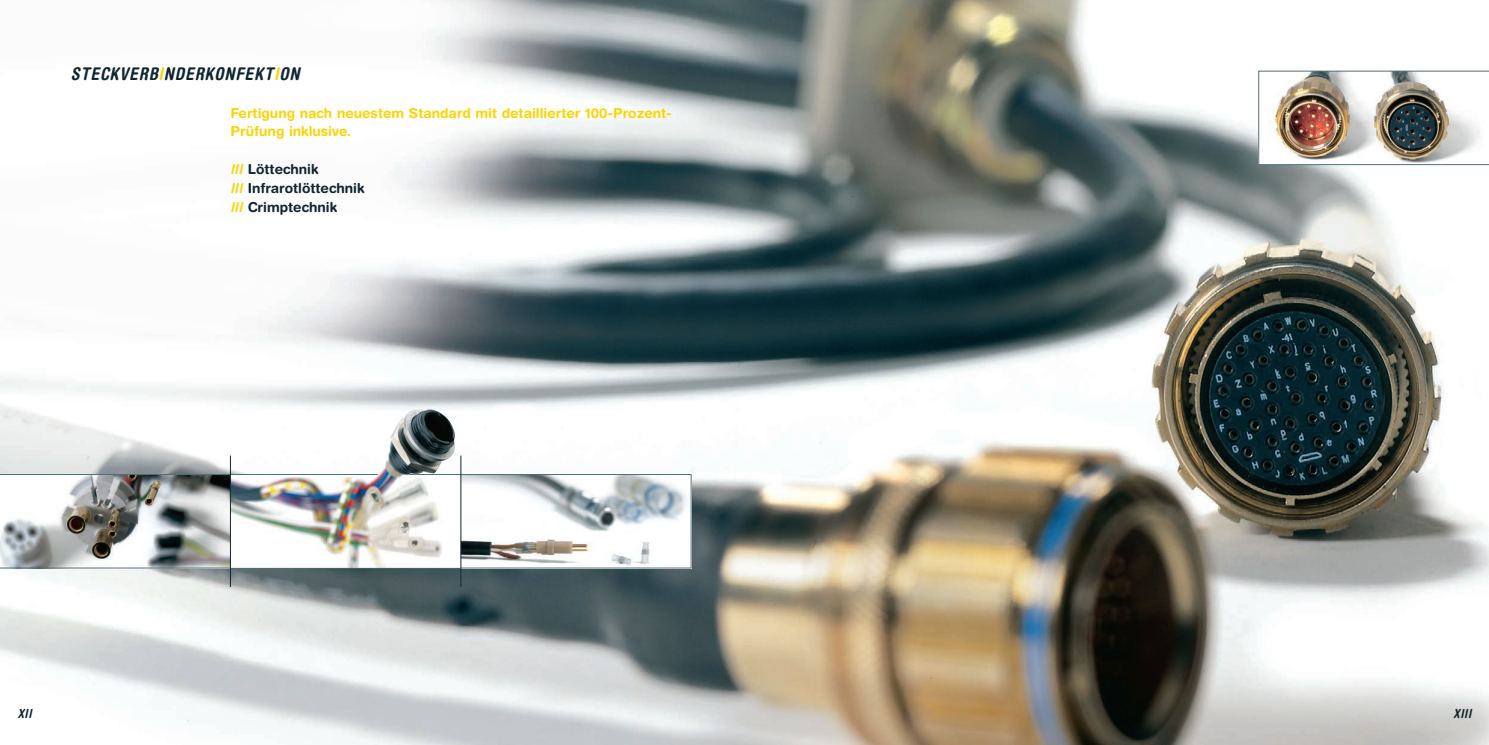
<style>
.page{position:relative;width:1489px;height:745px;background:#fff}
.page>*{position:absolute;margin:0;border:0;box-sizing:border-box;transform-origin:0 0}
.t1{font:italic 700 condensed 17.5px "Helvetica Rounded";color:#102631}
.t2{font:700 13.75px/18.8px "Helvetica Rounded";color:#fed304}
.t3{font:700 13.75px/18.8px "Helvetica Rounded";color:#102631}
.t4{font:italic 700 condensed 12.5px "Helvetica Rounded";color:#102631}
.s1{color:#fed304}
.s2{font-style:italic;font-stretch:condensed;color:#fed304}
</style>
<div class="page">
<svg style="left:0;top:0;width:744px;height:744px"></svg>
<img style="left:744px;top:0;width:744px;height:744px">
<p class="t1" style="left:71px;top:63px;width:234px">STECKVERB<span class="s1">I</span>NDERKONFEKT<span class="s1">I</span>ON</p>
<p class="t2" style="left:230px;top:103px;width:443px">Fertigung nach neuestem Standard mit detaillierter 100-Prozent-<br>Prüfung inklusive.</p>
<p class="t3" style="left:230px;top:159px;width:135px"><span class="s2">III</span> Löttechnik<br><span class="s2">III</span> Infrarotlöttechnik<br><span class="s2">III</span> Crimptechnik</p>
<p class="t4" style="left:18px;top:705px;width:19px">XII</p>
<p class="t4" style="left:1453px;top:705px;width:22px">XIII</p>
</div>
